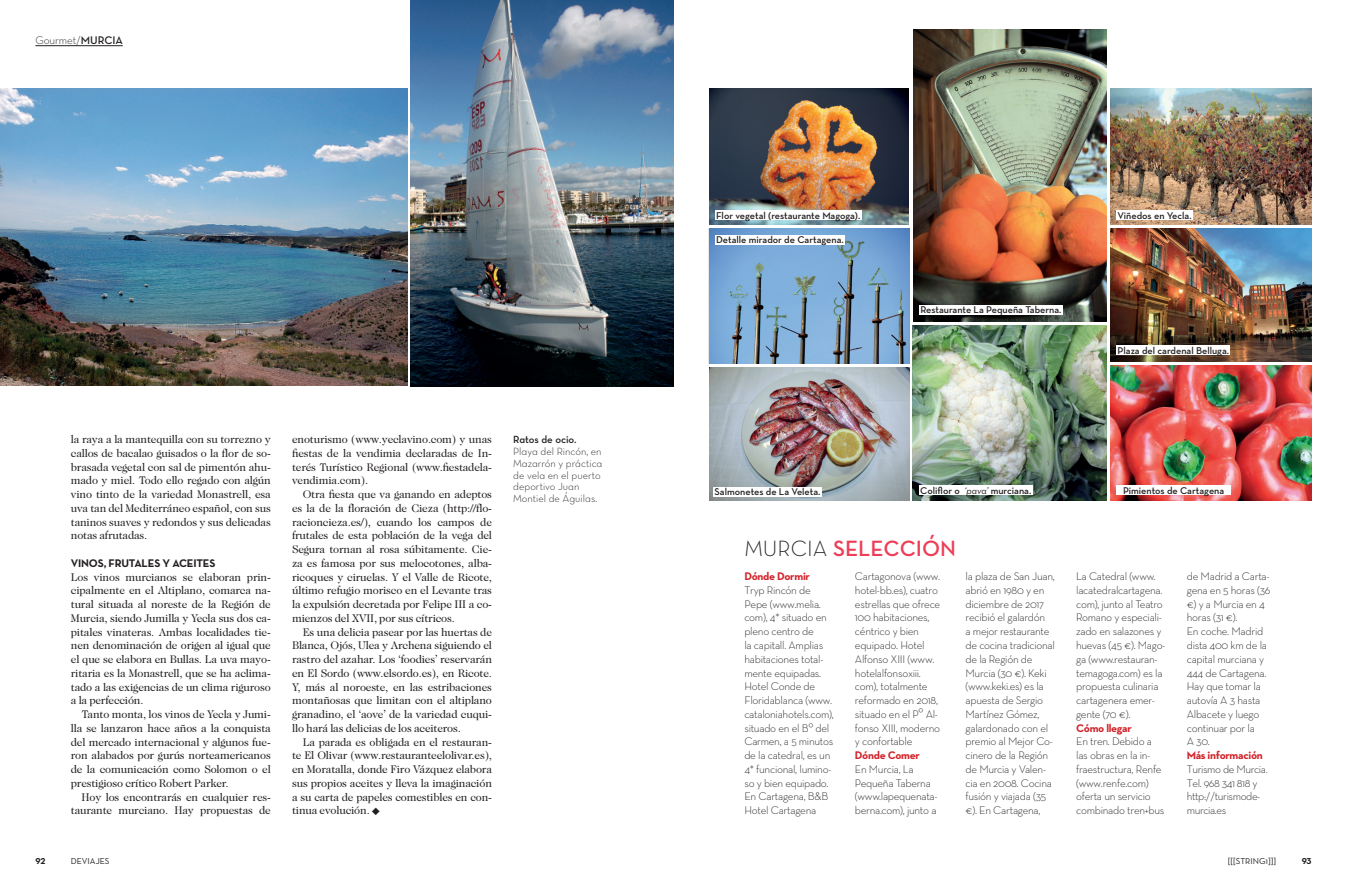
<style>
.page{position:relative;width:1347px;height:886px;background:#fff}
.page>*{position:absolute;margin:0;border:0;box-sizing:border-box;transform-origin:0 0}
.t1{font:22.5px "Neutra Text Demi Alt";color:#ee3d56}
.t2{font:18.75px "Minion Pro";color:#231f20}
.DV_TEXTO_GENERAL_CAP{font:11.25px/13.8px "Caslon 224 Std";letter-spacing:-.015em;color:#231f20;text-align:justify}
.PRACTICO{font:300 11.25px/13.8px "Neutra Text";letter-spacing:-.025em;color:#231f20}
.PRACTICO-2{font:700 11.25px "Neutra Text";letter-spacing:-.025em;color:#d1232a}
.DV_LADILLO{font:700 11.25px "Neutra Text";letter-spacing:-.015em;color:#231f20}
.DV_PIE_DE_FOTO{font:10.62px/11.9px "Neutra Text Light Alt";color:#231f20}
.DV_PIE_DE_FOTO-2{font:10.62px "Neutra Text Demi Alt";color:#231f20}
.t3{font:600 10px "Neutra Text";color:#231f20}
.t4{font:8.75px "Neutra Text";color:#231f20}
.t5{font:8.75px "Neutra Text Bold Fractions";color:#231f20}
.s1{font-weight:600}
.s2{font-weight:400;font-style:italic}
.s3{font-family:"Neutra Text Light Alt";color:#231f20}
</style>
<div class="page">
<hr style="left:35px;top:45px;width:88px;height:1px;background:#231f20">
<img style="left:0;top:89px;width:407px;height:297px">
<img style="left:411px;top:0;width:262px;height:386px">
<img style="left:912px;top:325px;width:194px;height:176px">
<img style="left:709px;top:367px;width:200px;height:134px">
<img style="left:1110px;top:366px;width:201px;height:135px">
<img style="left:710px;top:229px;width:199px;height:135px">
<img style="left:1111px;top:229px;width:200px;height:133px">
<img style="left:913px;top:30px;width:193px;height:291px">
<img style="left:709px;top:88px;width:199px;height:136px">
<img style="left:1110px;top:88px;width:201px;height:136px">
<div style="left:713px;top:487px;width:108px;height:9px;background:#fff"></div>
<div style="left:919px;top:485px;width:113px;height:10px;background:#fff"></div>
<div style="left:1116px;top:485px;width:114px;height:10px;background:#fff"></div>
<div style="left:919px;top:305px;width:143px;height:9px;background:#fff"></div>
<div style="left:1116px;top:346px;width:114px;height:9px;background:#fff"></div>
<div style="left:1116px;top:211px;width:76px;height:9px;background:#fff"></div>
<div style="left:715px;top:211px;width:146px;height:9px;background:#fff"></div>
<div style="left:715px;top:235px;width:130px;height:9px;background:#fff"></div>
<p class="PRACTICO" style="left:35px;top:33px;width:89px">Gourmet/<span class="s1">MURCIA</span></p>
<p class="DV_TEXTO_GENERAL_CAP" style="left:71px;top:432px;width:201px">la raya a la mantequilla con su torrezno y callos de bacalao guisados o la flor de so&shy;brasada vegetal con sal de pimentón ahu&shy;mado y miel. Todo ello regado con algún vino tinto de la variedad Monastrell, esa uva tan del Mediterráneo español, con sus taninos suaves y redondos y sus delicadas notas afrutadas.</p>
<p class="DV_LADILLO" style="left:71px;top:556px;width:146px">VINOS, FRUTALES Y ACEITES</p>
<p class="DV_TEXTO_GENERAL_CAP" style="left:71px;top:570px;width:201px">Los vinos murcianos se elaboran prin&shy;cipalmente en el Altiplano, comarca na&shy;tural situada al noreste de la Región de Murcia, siendo Jumilla y Yecla sus dos ca&shy;pitales vinateras. Ambas localidades tie&shy;nen denominación de origen al igual que el que se elabora en Bullas. La uva mayo&shy;ritaria es la Monastrell, que se ha aclima&shy;tado a las exigencias de un clima riguroso a la perfección.</p>
<p class="DV_TEXTO_GENERAL_CAP" style="left:71px;top:707px;width:201px;text-indent:11px">Tanto monta, los vinos de Yecla y Jumi&shy;lla se lanzaron hace años a la conquista del mercado internacional y algunos fue&shy;ron alabados por gurús norteamericanos de la comunicación como Solomon o el prestigioso crítico Robert Parker.</p>
<p class="DV_TEXTO_GENERAL_CAP" style="left:71px;top:790px;width:201px;text-align:right">Hoy los encontrarás en cualquier res&shy;taurante murciano. Hay propuestas de</p>
<p class="DV_TEXTO_GENERAL_CAP" style="left:292px;top:432px;width:201px">enoturismo (www.yeclavino.com) y unas fiestas de la vendimia declaradas de In&shy;terés Turístico Regional (www.fiestadela&shy;vendimia.com).</p>
<p class="DV_TEXTO_GENERAL_CAP" style="left:292px;top:487px;width:201px;text-indent:11px">Otra fiesta que va ganando en adeptos es la de la floración de Cieza (http://flo&shy;racioncieza.es/), cuando los campos de frutales de esta población de la vega del Segura tornan al rosa súbitamente. Cie&shy;za es famosa por sus melocotones, alba&shy;ricoques y ciruelas. Y el Valle de Ricote, último refugio morisco en el Levante tras la expulsión decretada por Felipe III a co&shy;mienzos del XVII, por sus cítricos.</p>
<p class="DV_TEXTO_GENERAL_CAP" style="left:292px;top:625px;width:201px;text-indent:11px">Es una delicia pasear por las huertas de Blanca, Ojós, Ulea y Archena siguiendo el rastro del azahar. Los ‘foodies’ reservarán en El Sordo (www.elsordo.es), en Ricote.<br>Y, más al noroeste, en las estribaciones montañosas que limitan con el altiplano granadino, el ‘aove’ de la variedad cuqui&shy;llo hará las delicias de los aceiteros.</p>
<p class="DV_TEXTO_GENERAL_CAP" style="left:292px;top:735px;width:201px;text-indent:11px">La parada es obligada en el restauran&shy;te El Olivar (www.restauranteelolivar.es), en Moratalla, donde Firo Vázquez elabora sus propios aceites y lleva la imaginación a su carta de papeles comestibles en con&shy;tinua evolución.</p>
<p class="t2" style="left:390px;top:807px;width:10px;rotate:90deg">◆</p>
<p class="DV_PIE_DE_FOTO-2" style="left:513px;top:433px;width:65px">Ratos de ocio.</p>
<p class="DV_PIE_DE_FOTO" style="left:513px;top:445px;width:91px">Playa del Rincón, en<br>Mazarrón y práctica de vela en el puerto deportivo Juan<br>Montiel de Águilas.</p>
<p class="t3" style="left:716px;top:209px;width:146px">Flor vegetal (restaurante Magoga).</p>
<p class="t3" style="left:1117px;top:209px;width:75px">Viñedos en Yecla.</p>
<p class="t3" style="left:716px;top:234px;width:129px">Detalle mirador de Cartagena.</p>
<p class="t3" style="left:920px;top:304px;width:142px">Restaurante La Pequeña Taberna.</p>
<p class="t3" style="left:1117px;top:344px;width:113px">Plaza del cardenal Belluga.</p>
<p class="t3" style="left:714px;top:486px;width:107px">Salmonetes de La Veleta.</p>
<p class="t3" style="left:920px;top:484px;width:112px">Coliflor o <span class="s2">‘pava’</span> murciana.</p>
<p class="t3" style="left:1123px;top:484px;width:103px">Pimientos de Cartagena</p>
<p class="t1" style="left:744px;top:535px;width:213px"><span class="s3">MURCIA</span> SELECCIÓN</p>
<p class="PRACTICO-2" style="left:744px;top:569px;width:67px">Dónde Dormir</p>
<p class="PRACTICO" style="left:744px;top:583px;width:91px">Tryp Rincón de<br>Pepe (www.melia. com), 4* situado en pleno centro de<br>la capitall. Amplias habitaciones total&shy;mente equipadas.<br>Hotel Conde de<br>Floridablanca (www. cataloniahotels.com), situado en el Bº del<br>Carmen, a 5 minutos de la catedral, es un<br>4* funcional, lumino&shy;so y bien equipado.<br>En Cartagena, B&amp;B<br>Hotel Cartagena</p>
<p class="PRACTICO" style="left:855px;top:569px;width:87px">Cartagonova (www. hotel-bb.es), cuatro estrellas que ofrece<br>100 habitaciones, céntrico y bien equipado. Hotel<br>Alfonso XIII (www. hotelalfonsoxiii. com), totalmente reformado en 2018, situado en el Pº Al&shy;fonso XIII, moderno y confortable</p>
<p class="PRACTICO-2" style="left:855px;top:748px;width:67px">Dónde Comer</p>
<p class="PRACTICO" style="left:855px;top:762px;width:84px">En Murcia, La<br>Pequeña Taberna (www.lapequenata&shy;berna.com), junto a</p>
<p class="PRACTICO" style="left:965px;top:569px;width:91px">la plaza de San Juan, abrió en 1980 y en diciembre de 2017 recibió el galardón<br>a mejor restaurante de cocina tradicional de la Región de<br>Murcia (30 €). Keki (www.keki.es) es la apuesta de Sergio<br>Martínez Gómez, galardonado con el premio al Mejor Co&shy;cinero de la Región de Murcia y Valen&shy;cia en 2008. Cocina fusión y viajada (35 €). En Cartagena,</p>
<p class="PRACTICO" style="left:1076px;top:569px;width:91px">La Catedral (www. lacatedralcartagena. com), junto al Teatro<br>Romano y especiali&shy;zado en salazones y huevas (45 €). Mago&shy;ga (www.restauran&shy;temagoga.com) es la propuesta culinaria cartagenera emer&shy;gente (70 €).</p>
<p class="PRACTICO-2" style="left:1076px;top:721px;width:57px">Cómo llegar</p>
<p class="PRACTICO" style="left:1076px;top:734px;width:90px">En tren. Debido a las obras en la in&shy;fraestructura, Renfe (www.renfe.com) oferta un servicio combinado tren+bus</p>
<p class="PRACTICO" style="left:1186px;top:569px;width:85px">de Madrid a Carta&shy;gena en 5 horas (36 €) y a Murcia en 4 horas (31 €).</p>
<p class="PRACTICO" style="left:1186px;top:624px;width:82px">En coche. Madrid dista 400 km de la capital murciana y<br>444 de Cartagena.<br>Hay que tomar la autovía A 3 hasta<br>Albacete y luego continuar por la</p>
<p class="PRACTICO" style="left:1186px;top:734px;width:25px">A 30.</p>
<p class="PRACTICO-2" style="left:1186px;top:748px;width:78px">Más información</p>
<p class="PRACTICO" style="left:1186px;top:762px;width:82px">Turismo de Murcia.<br>Tel. 968 341 818 y http://turismode&shy;murcia.es</p>
<p class="t5" style="left:35px;top:857px;width:11px">92</p>
<p class="t4" style="left:71px;top:856px;width:40px">DEVIAJES</p>
<p class="t4" style="left:1227px;top:856px;width:50px">[[[STRING1]]]</p>
<p class="t5" style="left:1301px;top:857px;width:11px">93</p>
</div>
